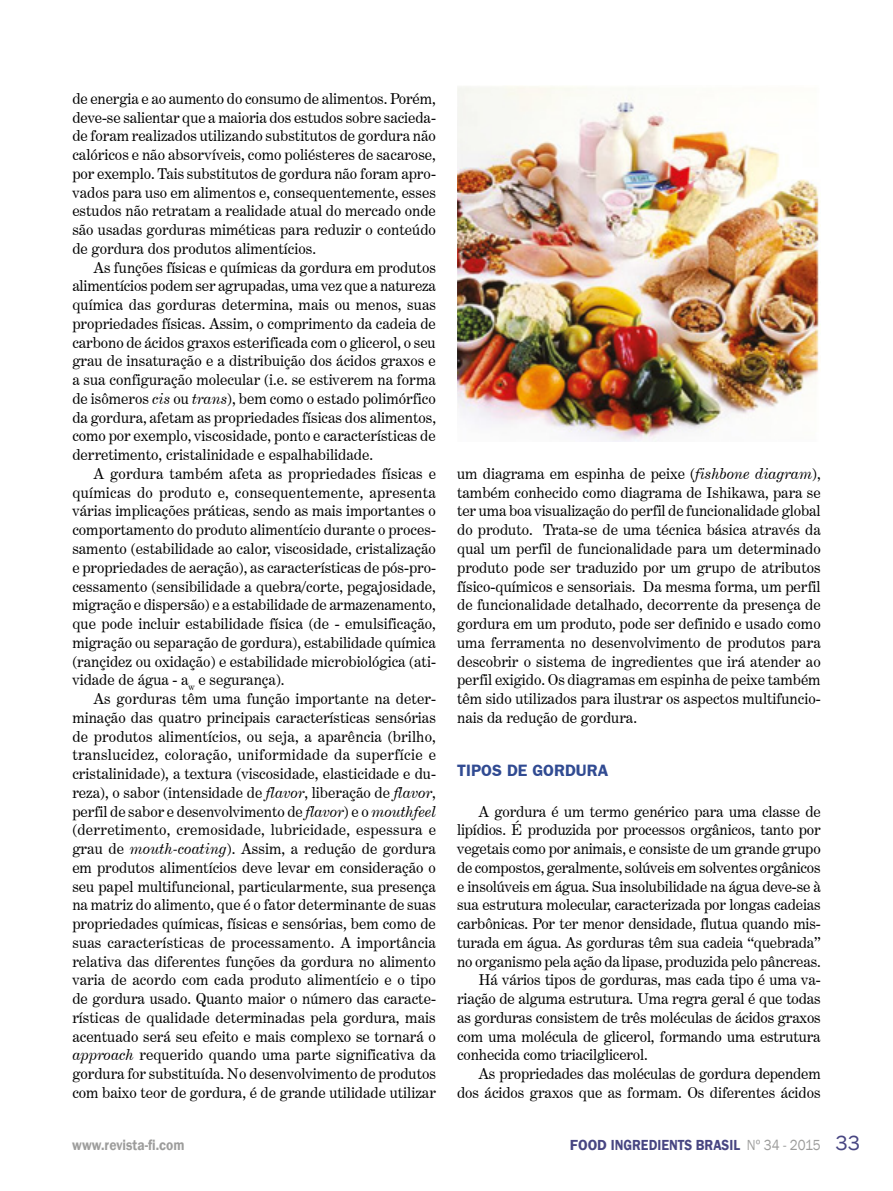
<style>
.page{position:relative;width:893px;height:1191px;background:#fff}
.page>*{position:absolute;margin:0;border:0;box-sizing:border-box;transform-origin:0 0}
.t1{font:700 16.5px "Frankfurt Gothic";color:#314b92}
.t2{font:15px/18.8px "Century Expanded BT";color:#000;text-align:justify}
.t3{font:15px "Century Expanded BT";letter-spacing:.02em;color:#000}
.t4{font:600 15px "Franklin Gothic";color:#484682}
.t5{font:600 15px "Franklin Gothic";color:#9d9d9c;scale:.9 1}
.s1{font-style:italic}
.s2{font-weight:400;color:#9d9d9c}
.s3{font-weight:400;font-size:21px}
</style>
<div class="page">
<img style="left:457px;top:86px;width:362px;height:355px">
<p class="t2" style="left:72px;top:89px;width:365px">de energia e ao aumento do consumo de alimentos. Porém,</p>
<p class="t2" style="left:72px;top:108px;width:365px">deve-se salientar que a maioria dos estudos sobre sacieda-</p>
<p class="t2" style="left:72px;top:126px;width:365px">de foram realizados utilizando substitutos de gordura não</p>
<p class="t2" style="left:72px;top:145px;width:365px">calóricos e não absorvíveis, como poliésteres de sacarose,</p>
<p class="t2" style="left:72px;top:164px;width:365px">por exemplo. Tais substitutos de gordura não foram apro-</p>
<p class="t2" style="left:72px;top:183px;width:365px">vados para uso em alimentos e, consequentemente, esses</p>
<p class="t2" style="left:72px;top:201px;width:365px">estudos não retratam a realidade atual do mercado onde</p>
<p class="t2" style="left:72px;top:220px;width:365px">são usadas gorduras miméticas para reduzir o conteúdo</p>
<p class="t2" style="left:72px;top:239px;width:245px">de gordura dos produtos alimentícios.</p>
<p class="t2" style="left:94px;top:258px;width:344px">As funções físicas e químicas da gordura em produtos</p>
<p class="t2" style="left:72px;top:276px;width:365px">alimentícios podem ser agrupadas, uma vez que a natureza</p>
<p class="t2" style="left:72px;top:295px;width:365px">química das gorduras determina, mais ou menos, suas</p>
<p class="t2" style="left:72px;top:314px;width:365px">propriedades físicas. Assim, o comprimento da cadeia de</p>
<p class="t2" style="left:72px;top:333px;width:365px">carbono de ácidos graxos esterificada com o glicerol, o seu</p>
<p class="t2" style="left:72px;top:351px;width:365px">grau de insaturação e a distribuição dos ácidos graxos e</p>
<p class="t2" style="left:72px;top:370px;width:365px">a sua configuração molecular (i.e. se estiverem na forma</p>
<p class="t2" style="left:72px;top:389px;width:365px">de isômeros <span class="s1">cis</span> ou <span class="s1">trans</span>), bem como o estado polimórfico</p>
<p class="t2" style="left:72px;top:408px;width:365px">da gordura, afetam as propriedades físicas dos alimentos,</p>
<p class="t2" style="left:72px;top:426px;width:365px">como por exemplo, viscosidade, ponto e características de</p>
<p class="t2" style="left:72px;top:445px;width:302px">derretimento, cristalinidade e espalhabilidade.</p>
<p class="t2" style="left:94px;top:464px;width:344px">A gordura também afeta as propriedades físicas e</p>
<p class="t2" style="left:72px;top:483px;width:365px">químicas do produto e, consequentemente, apresenta</p>
<p class="t2" style="left:72px;top:501px;width:365px">várias implicações práticas, sendo as mais importantes o</p>
<p class="t2" style="left:72px;top:520px;width:365px">comportamento do produto alimentício durante o proces-</p>
<p class="t2" style="left:72px;top:539px;width:365px">samento (estabilidade ao calor, viscosidade, cristalização</p>
<p class="t2" style="left:72px;top:558px;width:365px">e propriedades de aeração), as características de pós-pro-</p>
<p class="t2" style="left:72px;top:576px;width:365px">cessamento (sensibilidade a quebra/corte, pegajosidade,</p>
<p class="t2" style="left:72px;top:595px;width:365px">migração e dispersão) e a estabilidade de armazenamento,</p>
<p class="t2" style="left:72px;top:614px;width:365px">que pode incluir estabilidade física (de - emulsificação,</p>
<p class="t2" style="left:72px;top:633px;width:365px">migração ou separação de gordura), estabilidade química</p>
<p class="t2" style="left:72px;top:651px;width:365px">(rançidez ou oxidação) e estabilidade microbiológica (ati-</p>
<p class="t2" style="left:72px;top:670px;width:214px">vidade de água - a<sub>w</sub> e segurança).</p>
<p class="t2" style="left:94px;top:689px;width:344px">As gorduras têm uma função importante na deter-</p>
<p class="t2" style="left:72px;top:708px;width:365px">minação das quatro principais características sensórias</p>
<p class="t2" style="left:72px;top:726px;width:365px">de produtos alimentícios, ou seja, a aparência (brilho,</p>
<p class="t3" style="left:72px;top:746px;width:365px">translucidez, coloração, uniformidade da superfície e</p>
<p class="t2" style="left:72px;top:764px;width:365px">cristalinidade), a textura (viscosidade, elasticidade e du-</p>
<p class="t2" style="left:72px;top:783px;width:365px">reza), o sabor (intensidade de <span class="s1">flavor</span>, liberação de <span class="s1">flavor</span>,</p>
<p class="t2" style="left:72px;top:801px;width:365px">perfil de sabor e desenvolvimento de <span class="s1">flavor</span>) e o <span class="s1">mouthfeel</span></p>
<p class="t2" style="left:72px;top:820px;width:365px">(derretimento, cremosidade, lubricidade, espessura e</p>
<p class="t2" style="left:72px;top:839px;width:365px">grau de <span class="s1">mouth-coating</span>). Assim, a redução de gordura</p>
<p class="t2" style="left:72px;top:858px;width:365px">em produtos alimentícios deve levar em consideração o</p>
<p class="t2" style="left:72px;top:876px;width:365px">seu papel multifuncional, particularmente, sua presença</p>
<p class="t2" style="left:72px;top:895px;width:365px">na matriz do alimento, que é o fator determinante de suas</p>
<p class="t2" style="left:72px;top:914px;width:365px">propriedades químicas, físicas e sensórias, bem como de</p>
<p class="t2" style="left:72px;top:933px;width:365px">suas características de processamento. A importância</p>
<p class="t2" style="left:72px;top:951px;width:365px">relativa das diferentes funções da gordura no alimento</p>
<p class="t2" style="left:72px;top:970px;width:365px">varia de acordo com cada produto alimentício e o tipo</p>
<p class="t2" style="left:72px;top:989px;width:365px">de gordura usado. Quanto maior o número das caracte-</p>
<p class="t2" style="left:72px;top:1008px;width:365px">rísticas de qualidade determinadas pela gordura, mais</p>
<p class="t2" style="left:72px;top:1026px;width:365px">acentuado será seu efeito e mais complexo se tornará o</p>
<p class="t2" style="left:72px;top:1045px;width:365px"><span class="s1">approach</span> requerido quando uma parte significativa da</p>
<p class="t2" style="left:72px;top:1064px;width:365px">gordura for substituída. No desenvolvimento de produtos</p>
<p class="t2" style="left:72px;top:1083px;width:365px">com baixo teor de gordura, é de grande utilidade utilizar</p>
<p class="t2" style="left:457px;top:464px;width:365px">um diagrama em espinha de peixe (<span class="s1">fishbone diagram</span>), também conhecido como diagrama de Ishikawa, para se ter uma boa visualização do perfil de funcionalidade global do produto. Trata-se de uma técnica básica através da qual um perfil de funcionalidade para um determinado produto pode ser traduzido por um grupo de atributos físico-químicos e sensoriais. Da mesma forma, um perfil de funcionalidade detalhado, decorrente da presença de gordura em um produto, pode ser definido e usado como uma ferramenta no desenvolvimento de produtos para descobrir o sistema de ingredientes que irá atender ao perfil exigido. Os diagramas em espinha de peixe também têm sido utilizados para ilustrar os aspectos multifuncio&shy;nais da redução de gordura.</p>
<p class="t1" style="left:457px;top:760px;width:153px">TIPOS DE GORDURA</p>
<p class="t2" style="left:478px;top:801px;width:344px">A gordura é um termo genérico para uma classe de</p>
<p class="t2" style="left:457px;top:820px;width:365px">lipídios. É produzida por processos orgânicos, tanto por</p>
<p class="t2" style="left:457px;top:839px;width:365px">vegetais como por animais, e consiste de um grande grupo</p>
<p class="t2" style="left:457px;top:858px;width:365px">de compostos, geralmente, solúveis em solventes orgânicos</p>
<p class="t2" style="left:457px;top:876px;width:365px">e insolúveis em água. Sua insolubilidade na água deve-se à</p>
<p class="t2" style="left:457px;top:895px;width:365px">sua estrutura molecular, caracterizada por longas cadeias</p>
<p class="t2" style="left:457px;top:914px;width:365px">carbônicas. Por ter menor densidade, flutua quando mis-</p>
<p class="t2" style="left:457px;top:933px;width:365px">turada em água. As gorduras têm sua cadeia “quebrada”</p>
<p class="t2" style="left:457px;top:951px;width:365px">no organismo pela ação da lipase, produzida pelo pâncreas.</p>
<p class="t2" style="left:478px;top:970px;width:344px">Há vários tipos de gorduras, mas cada tipo é uma va-</p>
<p class="t2" style="left:457px;top:989px;width:365px">riação de alguma estrutura. Uma regra geral é que todas</p>
<p class="t2" style="left:457px;top:1008px;width:365px">as gorduras consistem de três moléculas de ácidos graxos</p>
<p class="t2" style="left:457px;top:1026px;width:365px">com uma molécula de glicerol, formando uma estrutura</p>
<p class="t2" style="left:457px;top:1045px;width:192px">conhecida como triacilglicerol.</p>
<p class="t2" style="left:478px;top:1064px;width:344px">As propriedades das moléculas de gordura dependem</p>
<p class="t2" style="left:457px;top:1083px;width:365px">dos ácidos graxos que as formam. Os diferentes ácidos</p>
<p class="t5" style="left:72px;top:1135px;width:126px">www.revista-fi.com</p>
<p class="t4" style="left:570px;top:1135px;width:292px">FOOD INGREDIENTS BRASIL <span class="s2">Nº 34 - 2015</span> <span class="s3">33</span></p>
</div>
